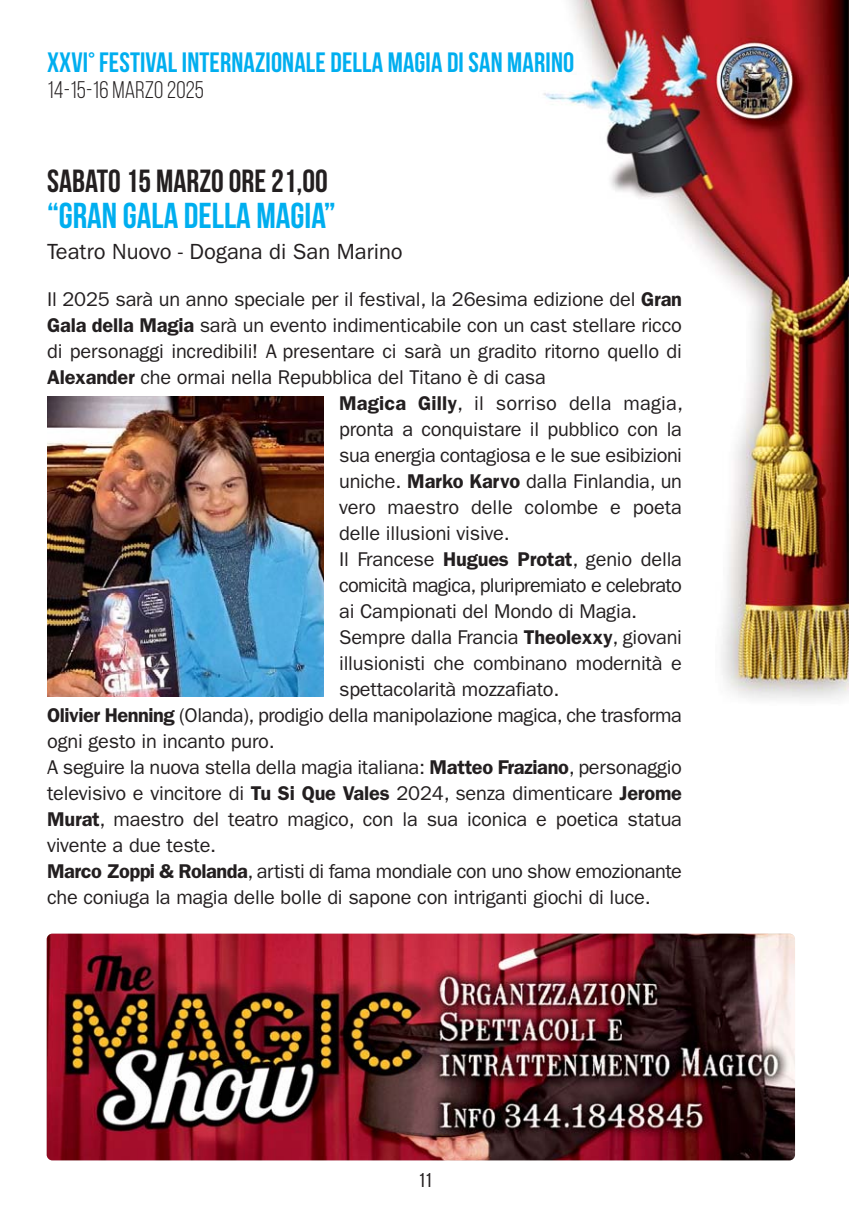
<style>
.page{position:relative;width:850px;height:1212px;background:#fff}
.page>*{position:absolute;margin:0;border:0;box-sizing:border-box;transform-origin:0 0}
.t1{font:700 36px "Bebas Neue";color:#00aeef}
.t2{font:700 32px "Bebas Neue";color:#231f20}
.t3{font:700 28px "Bebas Neue";letter-spacing:.005em;color:#00aeef}
.t4{font:24px "Bebas Neue";letter-spacing:.005em;color:#231f20}
.t5{font:22px "Franklin Gothic";color:#231f20}
.t6{font:20px "Franklin Gothic";letter-spacing:-.01em;color:#231f20}
.t7{font:20px "Franklin Gothic";letter-spacing:-.035em;color:#231f20}
.t8{font:20px "Bebas Neue";color:#231f20}
.s1{font-weight:600}
</style>
<div class="page">
<img style="left:543px;top:0;width:306px;height:700px">
<img style="left:47px;top:934px;width:748px;height:226px;border-radius:6px">
<img style="left:47px;top:397px;width:276px;height:300px">
<h3 class="t3" style="left:47px;top:46px;width:529px">XXVI° FESTIVAL INTERNAZIONALE DELLA MAGIA DI SAN MARINO</h3>
<p class="t4" style="left:47px;top:76px;width:158px">14-15-16 MARZO 2025</p>
<h2 class="t2" style="left:47px;top:162px;width:282px">SABATO 15 MARZO ORE 21,00</h2>
<h1 class="t1" style="left:47px;top:195px;width:290px">“GRAN GALA DELLA MAGIA”</h1>
<p class="t5" style="left:47px;top:244px;width:357px">Teatro Nuovo - Dogana di San Marino</p>
<p class="t6" style="left:47px;top:292px;width:636px">Il 2025 sarà un anno speciale per il festival, la 26esima edizione del <span class="s1">Gran</span></p>
<p class="t6" style="left:47px;top:318px;width:636px"><span class="s1">Gala della Magia</span> sarà un evento indimenticabile con un cast stellare ricco</p>
<p class="t6" style="left:47px;top:344px;width:636px">di personaggi incredibili! A presentare ci sarà un gradito ritorno quello di</p>
<p class="t6" style="left:47px;top:370px;width:500px"><span class="s1">Alexander</span> che ormai nella Repubblica del Titano è di casa</p>
<p class="t6" style="left:339px;top:396px;width:345px"><span class="s1">Magica Gilly</span>, il sorriso della magia,</p>
<p class="t6" style="left:339px;top:422px;width:344px">pronta a conquistare il pubblico con la</p>
<p class="t6" style="left:339px;top:448px;width:344px">sua energia contagiosa e le sue esibizioni</p>
<p class="t6" style="left:339px;top:474px;width:344px">uniche. <span class="s1">Marko Karvo</span> dalla Finlandia, un</p>
<p class="t6" style="left:339px;top:500px;width:344px">vero maestro delle colombe e poeta</p>
<p class="t6" style="left:339px;top:526px;width:172px">delle illusioni visive.</p>
<p class="t6" style="left:339px;top:552px;width:344px">Il Francese <span class="s1">Hugues Protat</span>, genio della</p>
<p class="t7" style="left:339px;top:578px;width:344px">comicità magica, pluripremiato e celebrato</p>
<p class="t6" style="left:339px;top:604px;width:300px">ai Campionati del Mondo di Magia.</p>
<p class="t6" style="left:339px;top:630px;width:344px">Sempre dalla Francia <span class="s1">Theolexxy</span>, giovani</p>
<p class="t6" style="left:339px;top:656px;width:344px">illusionisti che combinano modernità e</p>
<p class="t6" style="left:339px;top:682px;width:222px">spettacolarità mozzafiato.</p>
<p class="t6" style="left:47px;top:708px;width:636px"><span class="s1">Olivier Henning</span> (Olanda), prodigio della manipolazione magica, che trasforma</p>
<p class="t6" style="left:47px;top:734px;width:229px">ogni gesto in incanto puro.</p>
<p class="t6" style="left:47px;top:760px;width:637px">A seguire la nuova stella della magia italiana: <span class="s1">Matteo Fraziano</span>, personaggio</p>
<p class="t6" style="left:47px;top:786px;width:636px">televisivo e vincitore di <span class="s1">Tu Si Que Vales</span> 2024, senza dimenticare <span class="s1">Jerome</span></p>
<p class="t6" style="left:47px;top:812px;width:636px"><span class="s1">Murat</span>, maestro del teatro magico, con la sua iconica e poetica statua</p>
<p class="t6" style="left:47px;top:838px;width:171px">vivente a due teste.</p>
<p class="t6" style="left:47px;top:864px;width:636px"><span class="s1">Marco Zoppi &amp; Rolanda</span>, artisti di fama mondiale con uno show emozionante</p>
<p class="t6" style="left:47px;top:890px;width:605px">che coniuga la magia delle bolle di sapone con intriganti giochi di luce.</p>
<p class="t8" style="left:418px;top:1168px;width:15px">11</p>
</div>
